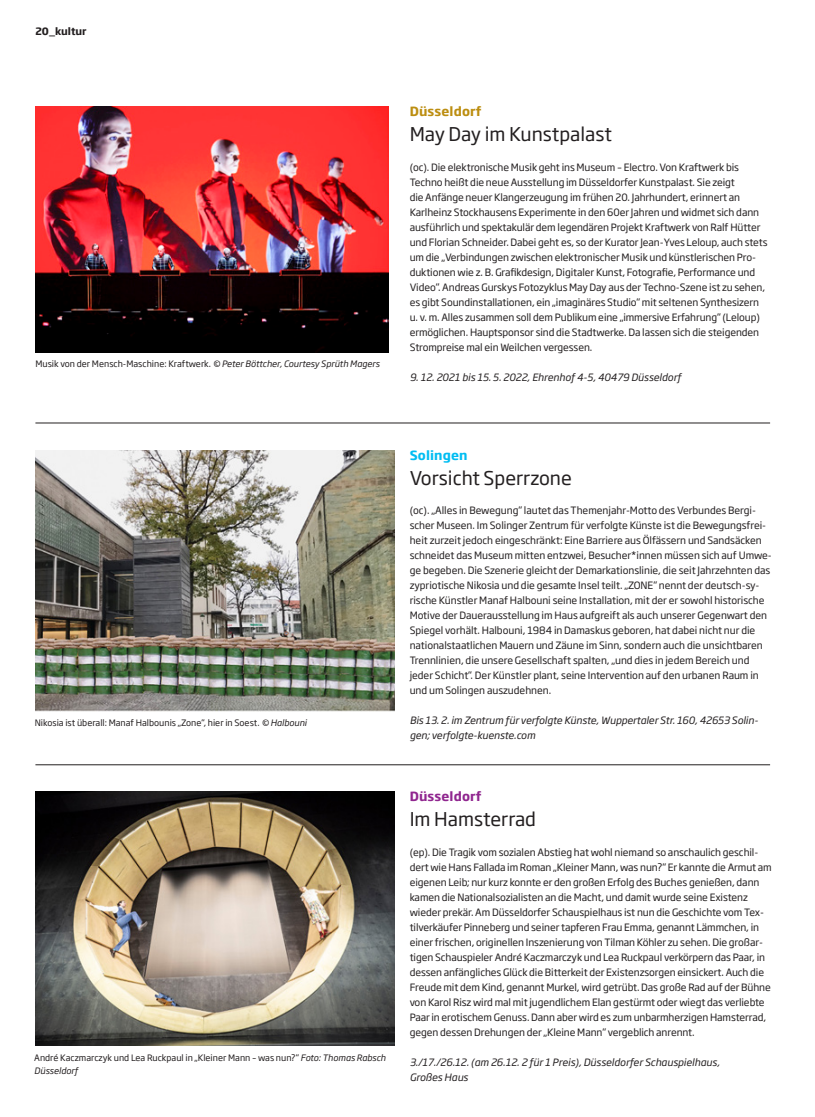
<style>
.page{position:relative;width:815px;height:1117px;background:#fff}
.page>*{position:absolute;margin:0;border:0;box-sizing:border-box;transform-origin:0 0}
.t1{font:18.75px "Soho Gothic Std";color:#231f20}
.t2{font:700 12.5px "Soho Gothic Std";letter-spacing:.01em;color:#bc8e11}
.t3{font:700 12.5px "Soho Gothic Std";letter-spacing:.01em;color:#90268f}
.t4{font:700 12.5px "Soho Gothic Std";letter-spacing:.01em;color:#01bdf2}
.t5{font:10px/15px "Soho Gothic Std";letter-spacing:-.01em;color:#231f20}
.t6{font:italic 10px/15px "Soho Gothic Std";letter-spacing:-.005em;color:#231f20}
.t7{font:700 10px "Soho Gothic Std";color:#231f20}
.t8{font:8.75px/12.5px "Soho Gothic Std";color:#231f20}
.s1{font-style:italic}
</style>
<div class="page">
<hr style="left:35px;top:422px;width:735px;height:1px;background:#231f20">
<hr style="left:35px;top:764px;width:735px;height:1px;background:#231f20">
<img style="left:35px;top:106px;width:353px;height:246px">
<img style="left:35px;top:450px;width:360px;height:261px">
<img style="left:35px;top:791px;width:360px;height:254px">
<p class="t7" style="left:35px;top:24px;width:53px">20_kultur</p>
<p class="t8" style="left:35px;top:357px;width:346px">Musik von der Mensch-Maschine: Kraftwerk. <span class="s1">© Peter Böttcher, Courtesy Sprüth Magers</span></p>
<p class="t2" style="left:410px;top:103px;width:73px">Düsseldorf</p>
<h1 class="t1" style="left:410px;top:122px;width:204px">May Day im Kunstpalast</h1>
<p class="t5" style="left:410px;top:160px;width:359px">(oc). Die elektronische Musik geht ins Museum – Electro. Von Kraftwerk bis Techno heißt die neue Ausstellung im Düsseldorfer Kunstpalast. Sie zeigt<br>die Anfänge neuer Klangerzeugung im frühen 20. Jahrhundert, erinnert an Karlheinz Stockhausens Experimente in den 60er Jahren und widmet sich dann ausführlich und spektakulär dem legendären Projekt Kraftwerk von Ralf Hütter und Florian Schneider. Dabei geht es, so der Kurator Jean-Yves Leloup, auch stets um die „Verbindungen zwischen elektronischer Musik und künstlerischen Pro&shy;duktionen wie z. B. Grafikdesign, Digitaler Kunst, Fotografie, Performance und Video“. Andreas Gurskys Fotozyklus May Day aus der Techno-Szene ist zu sehen, es gibt Soundinstallationen, ein „imaginäres Studio“ mit seltenen Synthesizern u. v. m. Alles zusammen soll dem Publikum eine „immersive Erfahrung“ (Leloup) ermöglichen. Hauptsponsor sind die Stadtwerke. Da lassen sich die steigenden Strompreise mal ein Weilchen vergessen.</p>
<p class="t6" style="left:410px;top:370px;width:273px">9. 12. 2021 bis 15. 5. 2022, Ehrenhof 4-5, 40479 Düsseldorf</p>
<p class="t8" style="left:35px;top:717px;width:274px">Nikosia ist überall: Manaf Halbounis „Zone“, hier in Soest. <span class="s1">© Halbouni</span></p>
<p class="t8" style="left:34px;top:1051px;width:353px">André Kaczmarczyk und Lea Ruckpaul in „Kleiner Mann – was nun?“ <span class="s1">Foto: Thomas Rabsch<br>Düsseldorf</span></p>
<p class="t4" style="left:410px;top:447px;width:60px">Solingen</p>
<h1 class="t1" style="left:410px;top:466px;width:164px">Vorsicht Sperrzone</h1>
<p class="t5" style="left:410px;top:502px;width:364px">(oc). „Alles in Bewegung“ lautet das Themenjahr-Motto des Verbundes Bergi&shy;scher Museen. Im Solinger Zentrum für verfolgte Künste ist die Bewegungsfrei&shy;heit zurzeit jedoch eingeschränkt: Eine Barriere aus Ölfässern und Sandsäcken schneidet das Museum mitten entzwei, Besucher*innen müssen sich auf Umwe&shy;ge begeben. Die Szenerie gleicht der Demarkationslinie, die seit Jahrzehnten das zypriotische Nikosia und die gesamte Insel teilt. „ZONE“ nennt der deutsch-sy&shy;rische Künstler Manaf Halbouni seine Installation, mit der er sowohl historische Motive der Dauerausstellung im Haus aufgreift als auch unserer Gegenwart den Spiegel vorhält. Halbouni, 1984 in Damaskus geboren, hat dabei nicht nur die nationalstaatlichen Mauern und Zäune im Sinn, sondern auch die unsichtbaren Trennlinien, die unsere Gesellschaft spalten, „und dies in jedem Bereich und jeder Schicht“. Der Künstler plant, seine Intervention auf den urbanen Raum in und um Solingen auszudehnen.</p>
<p class="t6" style="left:410px;top:713px;width:350px">Bis 13. 2. im Zentrum für verfolgte Künste, Wuppertaler Str. 160, 42653 Solin&shy;gen; verfolgte-kuenste.com</p>
<p class="t3" style="left:410px;top:788px;width:73px">Düsseldorf</p>
<h1 class="t1" style="left:410px;top:807px;width:128px">Im Hamsterrad</h1>
<p class="t5" style="left:410px;top:844px;width:364px">(ep). Die Tragik vom sozialen Abstieg hat wohl niemand so anschaulich geschil&shy;dert wie Hans Fallada im Roman „Kleiner Mann, was nun?“ Er kannte die Armut am eigenen Leib; nur kurz konnte er den großen Erfolg des Buches genießen, dann kamen die Nationalsozialisten an die Macht, und damit wurde seine Existenz wieder prekär. Am Düsseldorfer Schauspielhaus ist nun die Geschichte vom Tex&shy;tilverkäufer Pinneberg und seiner tapferen Frau Emma, genannt Lämmchen, in einer frischen, originellen Inszenierung von Tilman Köhler zu sehen. Die großar&shy;tigen Schauspieler André Kaczmarczyk und Lea Ruckpaul verkörpern das Paar, in dessen anfängliches Glück die Bitterkeit der Existenzsorgen einsickert. Auch die Freude mit dem Kind, genannt Murkel, wird getrübt. Das große Rad auf der Bühne von Karol Risz wird mal mit jugendlichem Elan gestürmt oder wiegt das verliebte Paar in erotischem Genuss. Dann aber wird es zum unbarmherzigen Hamsterrad, gegen dessen Drehungen der „Kleine Mann“ vergeblich anrennt.</p>
<p class="t6" style="left:410px;top:1054px;width:312px">3./17./26.12. (am 26.12. 2 für 1 Preis), Düsseldorfer Schauspielhaus,<br>Großes Haus</p>
</div>
